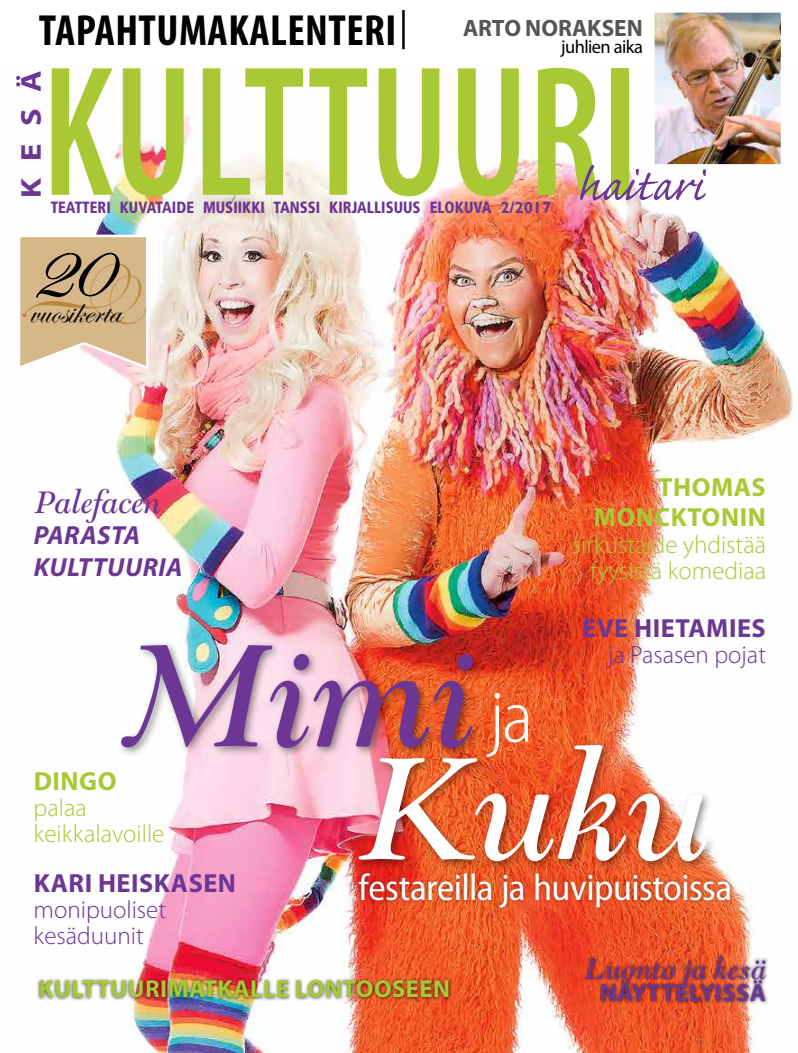
<style>
.page{position:relative;width:798px;height:1053px;background:#fff}
.page>*{position:absolute;margin:0;border:0;box-sizing:border-box;transform-origin:0 0}
.t1{font:600 condensed 187.5px "Myriad Pro";color:#a9c934;scale:.88 1}
.t2{font:italic 175.5px "Goudy Modern MT Std";color:#6b3694}
.t3{font:italic 175.5px "Goudy Modern MT Std";color:#fff}
.t4{font:80.12px "Edwardian Script ITC";color:#000}
.t5{font:300 semi-condensed 75px "Myriad Pro";color:#fff}
.t6{font:57px "Caflisch Script Pro";color:#6b3694}
.t7{font:700 condensed 43.75px "Myriad Pro";letter-spacing:.01em;color:#000}
.t8{font:semi-condensed 37.5px "Myriad Pro";letter-spacing:-.015em;color:#fff}
.t9{font:italic 37.5px "Goudy Modern MT Std";letter-spacing:-.025em;color:#6b3694}
.t10{font:35.38px "Edwardian Script ITC";color:#000}
.t11{font:italic 33.75px "Goudy Modern MT Std";letter-spacing:.005em;color:#6b3694}
.t12{font:700 semi-expanded 28.75px "Myriad Pro";color:#6b3694;scale:1.04 1}
.t13{font:700 26.25px "Myriad Pro";letter-spacing:.02em;color:#6b3694}
.t14{font:700 26.25px/30px "Myriad Pro";letter-spacing:.02em;color:#a9c934;text-align:right}
.t15{font:italic 700 26.25px/31.2px "Myriad Pro";letter-spacing:.02em;color:#6b3694}
.t16{font:300 25px/26.2px "Myriad Pro";color:#a9c934;text-align:right}
.t17{font:300 25px/26.2px "Myriad Pro";color:#6b3694}
.t18{font:700 24.62px "Myriad Pro";letter-spacing:.02em;color:#a9c934}
.t19{font:700 24.62px "Myriad Pro";letter-spacing:.02em;color:#6b3694}
.t20{font:700 23.75px "Myriad Pro";color:#575654}
.t21{font:18.75px "Myriad Pro";letter-spacing:-.03em;color:#000}
.t22{font:900 condensed 16.25px "Frutiger LT Std";color:#6b3694;scale:.92 1}
.s1{font-family:"Gill Sans Std";font-weight:700;font-stretch:normal}
</style>
<div class="page">
<img style="left:96px;top:113px;width:699px;height:939px">
<hr style="left:402px;top:10px;width:2px;height:39px;background:#000">
<img style="left:654px;top:13px;width:126px;height:151px">
<div style="left:651px;top:10px;width:132px;height:157px;border:2px solid #fff"></div>
<div style="left:117px;top:640px;width:366px;height:118px;background:#000;opacity:.45"></div>
<div style="left:355px;top:868px;width:379px;height:43px;background:#000;opacity:.35"></div>
<div style="left:581px;top:952px;width:188px;height:53px;background:#000;opacity:.75"></div>
<div style="left:354px;top:740px;width:362px;height:131px;background:#000;opacity:.45"></div>
<div style="left:36px;top:977px;width:416px;height:24px;background:#000;opacity:.75"></div>
<svg style="left:20px;top:233px;width:130px;height:138px;background:#d5bc98"></svg>
<h3 class="t7" style="left:39px;top:3px;width:359px">TAPAHTUMAKALENTERI</h3>
<h3 class="t20" style="left:463px;top:12px;width:181px">ARTO NORAKSEN</h3>
<p class="t21" style="left:561px;top:35px;width:83px">juhlien aika</p>
<h3 class="t12" style="left:15px;top:198px;width:124px;rotate:-90deg">KESÄ</h3>
<h1 class="t1" style="left:42px;top:30px;width:679px">KULTTUURI</h1>
<p class="t22" style="left:51px;top:198px;width:545px">TEATTERI KUVATAIDE MUSIIKKI TANSSI KIRJALLISUUS ELOKUVA <span class="s1">2/2017</span></p>
<h3 class="t6" style="left:576px;top:156px;width:129px">haitari</h3>
<h3 class="t4" style="left:30px;top:227px;width:78px">20</h3>
<h3 class="t10" style="left:30px;top:291px;width:93px">vuosikerta</h3>
<h3 class="t9" style="left:34px;top:482px;width:128px">Palefacen</h3>
<h3 class="t15" style="left:34px;top:519px;width:150px">PARASTA<br>KULTTUURIA</h3>
<h3 class="t14" style="left:593px;top:471px;width:173px">THOMAS<br>MONCKTONIN</h3>
<h3 class="t16" style="left:571px;top:531px;width:195px">sirkustaide yhdistää fyysistä komediaa</h3>
<h3 class="t13" style="left:582px;top:611px;width:185px">EVE HIETAMIES</h3>
<h3 class="t17" style="left:608px;top:642px;width:159px">ja Pasasen pojat</h3>
<h2 class="t2" style="left:115px;top:599px;width:361px">Mimi</h2>
<h3 class="t5" style="left:489px;top:676px;width:45px">ja</h3>
<h2 class="t3" style="left:354px;top:712px;width:355px">Kuku</h2>
<h3 class="t14" style="left:34px;top:765px;width:84px">DINGO</h3>
<h3 class="t16" style="left:34px;top:795px;width:132px;text-align:left">palaa keikkalavoille</h3>
<h3 class="t13" style="left:34px;top:865px;width:204px">KARI HEISKASEN</h3>
<h3 class="t17" style="left:34px;top:896px;width:134px">monipuoliset kesäduunit</h3>
<h3 class="t18" style="left:39px;top:972px;width:413px">KULTTUURIMATKALLE LONTOOSEEN</h3>
<h3 class="t8" style="left:358px;top:867px;width:375px">festareilla ja huvipuistoissa</h3>
<h3 class="t11" style="left:583px;top:950px;width:184px">Luonto ja kesä</h3>
<h3 class="t19" style="left:599px;top:976px;width:168px">NÄYTTELYISSÄ</h3>
</div>
